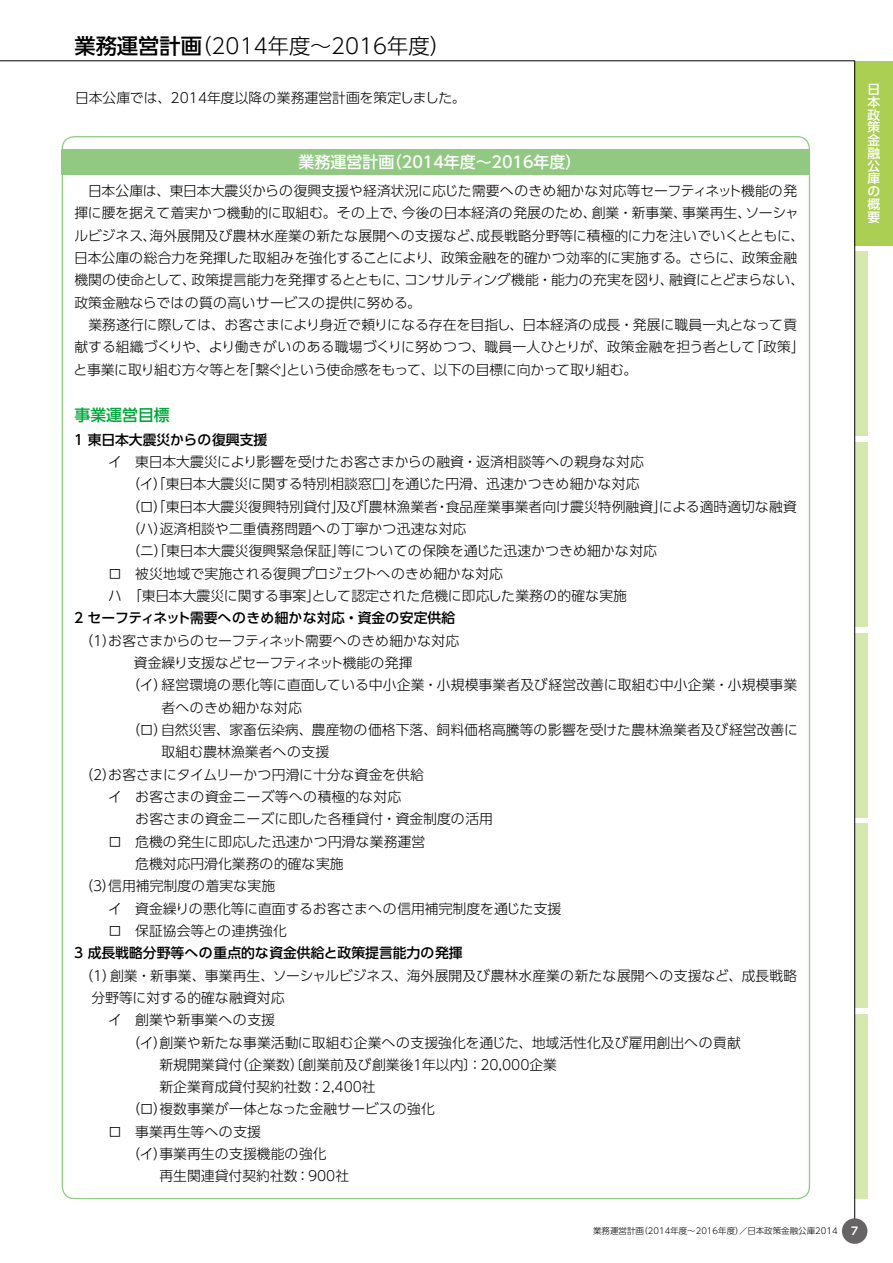
<style>
.page{position:relative;width:893px;height:1263px;background:#fff}
.page>*{position:absolute;margin:0;border:0;box-sizing:border-box;transform-origin:0 0}
.t1{font:300 21.3px "UD Shin Go Pro";color:#000}
.t2{font:500 15.9px "UD Shin Go Pro";color:#fff}
.t3{font:500 15.9px "UD Shin Go Pro";color:#00a73b}
.t4{font:300 13.8px/22.4px "UD Shin Go Pro";color:#000}
.t5{font:500 13.8px "UD Shin Go Pro";color:#000}
.t6{font:300 13.8px "UD Shin Go Pro";letter-spacing:.02em;color:#000}
.t7{font:500 12.75px/12.8px "UD Shin Go Pro";color:#fff;text-align:justify}
.t8{font:700 10.65px "UD Shin Go Pro De";color:#fff}
.t9{font:300 8.55px "UD Shin Go Pro";color:#000}
.s1{font-weight:500}
</style>
<div class="page">
<div style="left:855px;top:251px;width:12px;height:185px;background:#d7e8af"></div>
<div style="left:855px;top:442px;width:12px;height:185px;background:#d7e8af"></div>
<div style="left:855px;top:633px;width:12px;height:185px;background:#d7e8af"></div>
<div style="left:855px;top:823px;width:12px;height:185px;background:#d7e8af"></div>
<div style="left:855px;top:1014px;width:12px;height:185px;background:#d7e8af"></div>
<div style="left:855px;top:61px;width:38px;height:185px;background:#aacf52"></div>
<hr style="left:0;top:61px;width:855px;height:1px;background:#000">
<hr style="left:854px;top:61px;width:1px;height:1170px;background:#000">
<div style="left:62px;top:149px;width:748px;height:25px;background:#91c982"></div>
<div style="left:842px;top:1218px;width:25px;height:26px;background:#666464;border-radius:50%"></div>
<h1 class="t1" style="left:74px;top:28px;width:378px"><span class="s1">業務運営計画</span>（2014年度～2016年度）</h1>
<p class="t4" style="left:62px;top:86px;width:406px">　日本公庫では、2014年度以降の業務運営計画を策定しました。</p>
<p class="t2" style="left:299px;top:149px;width:284px">業務運営計画（2014年度～2016年度）</p>
<p class="t4" style="left:74px;top:179px;width:733px">　日本公庫は、東日本大震災からの復興支援や経済状況に応じた需要へのきめ細かな対応等セーフティネット機能の発揮に腰を据えて着実かつ機動的に取組む。その上で、今後の日本経済の発展のため、創業・新事業、事業再生、ソーシャルビジネス、海外展開及び農林水産業の新たな展開への支援など、成長戦略分野等に積極的に力を注いでいくとともに、日本公庫の総合力を発揮した取組みを強化することにより、政策金融を的確かつ効率的に実施する。さらに、政策金融機関の使命として、政策提言能力を発揮するとともに、コンサルティング機能・能力の充実を図り、融資にとどまらない、政策金融ならではの質の高いサービスの提供に努める。<br>　業務遂行に際しては、お客さまにより身近で頼りになる存在を目指し、日本経済の成長・発展に職員一丸となって貢献する組織づくりや、より働きがいのある職場づくりに努めつつ、職員一人ひとりが、政策金融を担う者として「政策」と事業に取り組む方々等とを「繋ぐ」という使命感をもって、以下の目標に向かって取り組む。</p>
<p class="t3" style="left:74px;top:402px;width:97px">事業運営目標</p>
<p class="t5" style="left:72px;top:428px;width:197px">１ 東日本大震災からの復興支援</p>
<p class="t4" style="left:108px;top:450px;width:537px">イ　東日本大震災により影響を受けたお客さまからの融資・返済相談等への親身な対応</p>
<p class="t4" style="left:126px;top:473px;width:515px">（イ）「東日本大震災に関する特別相談窓口」を通じた円滑、迅速かつきめ細かな対応</p>
<p class="t4" style="left:126px;top:495px;width:672px">（ロ）「東日本大震災復興特別貸付」及び「農林漁業者・食品産業事業者向け震災特例融資」による適時適切な融資</p>
<p class="t4" style="left:126px;top:517px;width:342px">（ハ）返済相談や二重債務問題への丁寧かつ迅速な対応</p>
<p class="t4" style="left:126px;top:539px;width:532px">（ニ）「東日本大震災復興緊急保証」等についての保険を通じた迅速かつきめ細かな対応</p>
<p class="t4" style="left:108px;top:562px;width:397px">ロ　被災地域で実施される復興プロジェクトへのきめ細かな対応</p>
<p class="t4" style="left:108px;top:584px;width:520px">ハ　「東日本大震災に関する事案」として認定された危機に即応した業務の的確な実施</p>
<p class="t5" style="left:72px;top:607px;width:385px">２ セーフティネット需要へのきめ細かな対応・資金の安定供給</p>
<p class="t4" style="left:80px;top:629px;width:381px">（１）お客さまからのセーフティネット需要へのきめ細かな対応</p>
<p class="t4" style="left:134px;top:651px;width:280px">資金繰り支援などセーフティネット機能の発揮</p>
<p class="t4" style="left:126px;top:673px;width:672px">（イ）経営環境の悪化等に直面している中小企業・小規模事業者及び経営改善に取組む中小企業・小規模事業</p>
<p class="t6" style="left:162px;top:696px;width:142px">者へのきめ細かな対応</p>
<p class="t4" style="left:126px;top:718px;width:673px">（ロ）自然災害、家畜伝染病、農産物の価格下落、飼料価格高騰等の影響を受けた農林漁業者及び経営改善に</p>
<p class="t4" style="left:162px;top:740px;width:169px">取組む農林漁業者への支援</p>
<p class="t4" style="left:80px;top:763px;width:346px">（２）お客さまにタイムリーかつ円滑に十分な資金を供給</p>
<p class="t4" style="left:108px;top:785px;width:295px">イ　お客さまの資金ニーズ等への積極的な対応</p>
<p class="t4" style="left:135px;top:807px;width:359px">お客さまの資金ニーズに即した各種貸付・資金制度の活用</p>
<p class="t4" style="left:108px;top:830px;width:319px">ロ　危機の発生に即応した迅速かつ円滑な業務運営</p>
<p class="t4" style="left:135px;top:852px;width:210px">危機対応円滑化業務の的確な実施</p>
<p class="t4" style="left:80px;top:874px;width:197px">（３）信用補完制度の着実な実施</p>
<p class="t4" style="left:108px;top:897px;width:455px">イ　資金繰りの悪化等に直面するお客さまへの信用補完制度を通じた支援</p>
<p class="t4" style="left:108px;top:919px;width:180px">ロ　保証協会等との連携強化</p>
<p class="t5" style="left:72px;top:942px;width:392px">３ 成長戦略分野等への重点的な資金供給と政策提言能力の発揮</p>
<p class="t4" style="left:80px;top:964px;width:719px">（１）創業・新事業、事業再生、ソーシャルビジネス、海外展開及び農林水産業の新たな展開への支援など、成長戦略</p>
<p class="t4" style="left:91px;top:986px;width:195px">分野等に対する的確な融資対応</p>
<p class="t4" style="left:108px;top:1008px;width:169px">イ　創業や新事業への支援</p>
<p class="t4" style="left:126px;top:1030px;width:616px">（イ）創業や新たな事業活動に取組む企業への支援強化を通じた、地域活性化及び雇用創出への貢献</p>
<p class="t4" style="left:159px;top:1053px;width:399px">新規開業貸付（企業数）〔創業前及び創業後１年以内〕：20,000企業</p>
<p class="t4" style="left:159px;top:1075px;width:218px">新企業育成貸付契約社数：2,400社</p>
<p class="t4" style="left:126px;top:1097px;width:310px">（ロ）複数事業が一体となった金融サービスの強化</p>
<p class="t4" style="left:108px;top:1120px;width:155px">ロ　事業再生等への支援</p>
<p class="t4" style="left:126px;top:1142px;width:202px">（イ）事業再生の支援機能の強化</p>
<p class="t4" style="left:159px;top:1164px;width:191px">再生関連貸付契約社数：900社</p>
<p class="t7" style="left:867px;top:82px;width:14px">日本政策金融公庫の概要</p>
<p class="t9" style="left:593px;top:1224px;width:246px">業務運営計画（2014年度～2016年度）／日本政策金融公庫2014</p>
<p class="t8" style="left:851px;top:1222px;width:9px">7</p>
</div>
